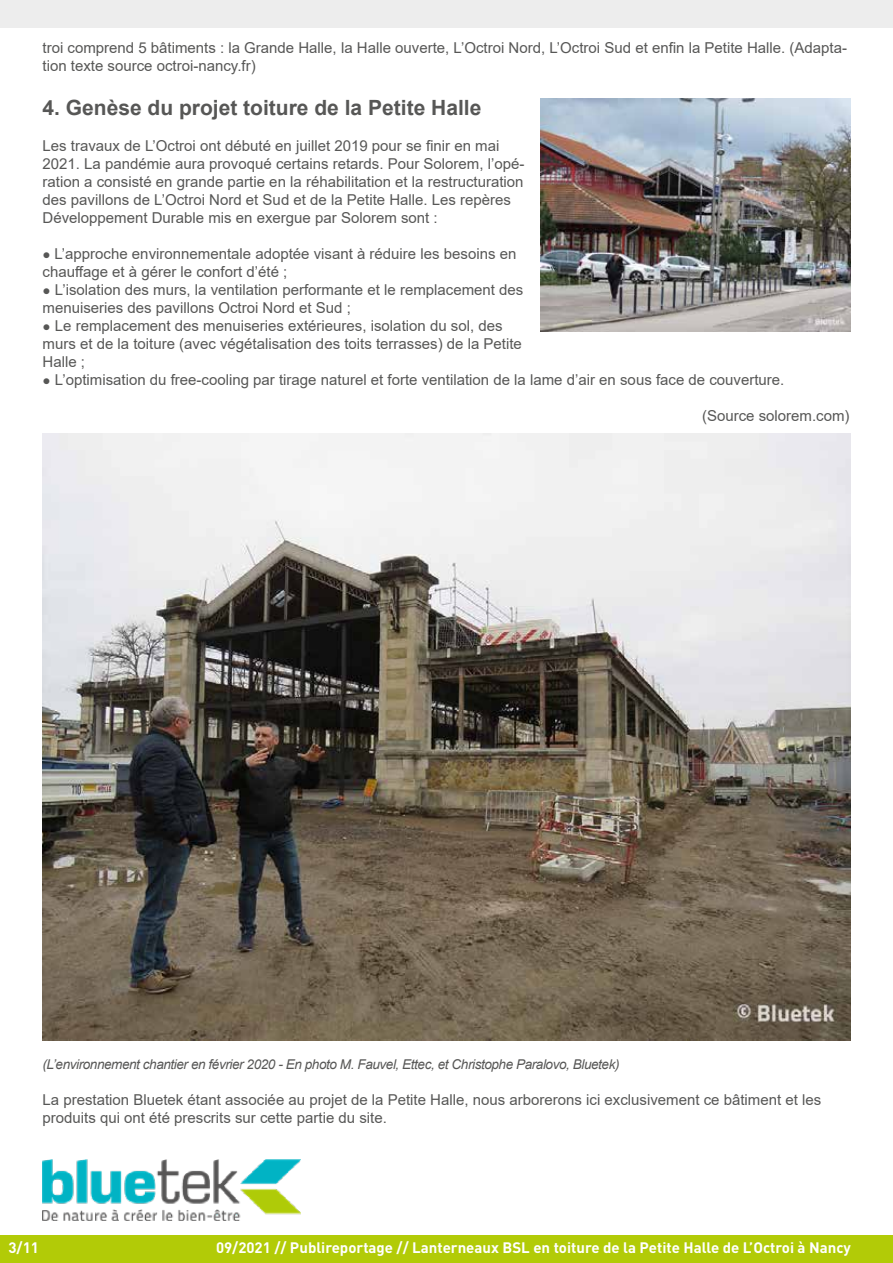
<style>
.page{position:relative;width:893px;height:1263px;background:#fff}
.page>*{position:absolute;margin:0;border:0;box-sizing:border-box;transform-origin:0 0}
.t1{font:700 21px "Arial";color:#575756}
.t2{font:15px/18px "Arial";color:#575756}
.t3{font:700 15px "DIN Pro";color:#fff}
.t4{font:italic 13.5px "Arial";letter-spacing:-.03em;color:#575756}
.s1{font-size:13.5px}
</style>
<div class="page">
<img style="left:540px;top:99px;width:310px;height:233px">
<img style="left:43px;top:434px;width:807px;height:606px">
<div style="left:0;top:1235px;width:893px;height:28px;background:#b2cb07"></div>
<img style="left:43px;top:1159px;width:257px;height:61px">
<div style="left:0;top:0;width:893px;height:28px;background:#ededed"></div>
<p class="t2" style="left:43px;top:39px;width:806px">troi comprend 5 bâtiments : la Grande Halle, la Halle ouverte, L’Octroi Nord, L’Octroi Sud et enfin la Petite Halle. (Adapta&shy;tion texte source octroi-nancy.fr)</p>
<h1 class="t1" style="left:43px;top:92px;width:440px">4. Genèse du projet toiture de la Petite Halle</h1>
<p class="t2" style="left:43px;top:136px;width:483px">Les travaux de L’Octroi ont débuté en juillet 2019 pour se finir en mai 2021. La pandémie aura provoqué certains retards. Pour Solorem, l’opé&shy;ration a consisté en grande partie en la réhabilitation et la restructuration des pavillons de L’Octroi Nord et Sud et de la Petite Halle. Les repères Développement Durable mis en exergue par Solorem sont :</p>
<p class="t2" style="left:43px;top:244px;width:475px"><span class="s1">●</span> L’approche environnementale adoptée visant à réduire les besoins en chauffage et à gérer le confort d’été ;</p>
<p class="t2" style="left:43px;top:280px;width:482px"><span class="s1">●</span> L’isolation des murs, la ventilation performante et le remplacement des menuiseries des pavillons Octroi Nord et Sud ;</p>
<p class="t2" style="left:43px;top:316px;width:481px"><span class="s1">●</span> Le remplacement des menuiseries extérieures, isolation du sol, des murs et de la toiture (avec végétalisation des toits terrasses) de la Petite<br>Halle ;</p>
<p class="t2" style="left:43px;top:370px;width:743px"><span class="s1">●</span> L’optimisation du free-cooling par tirage naturel et forte ventilation de la lame d’air en sous face de couverture.</p>
<p class="t2" style="left:702px;top:406px;width:149px">(Source solorem.com)</p>
<p class="t4" style="left:43px;top:1055px;width:578px">(L’environnement chantier en février 2020 - En photo M. Fauvel, Ettec, et Christophe Paralovo, Bluetek)</p>
<p class="t2" style="left:43px;top:1090px;width:780px">La prestation Bluetek étant associée au projet de la Petite Halle, nous arborerons ici exclusivement ce bâtiment et les produits qui ont été prescrits sur cette partie du site.</p>
<p class="t3" style="left:9px;top:1237px;width:32px">3/11</p>
<p class="t3" style="left:216px;top:1237px;width:636px">09/2021 // Publireportage // Lanterneaux BSL en toiture de la Petite Halle de L’Octroi à Nancy</p>
</div>
